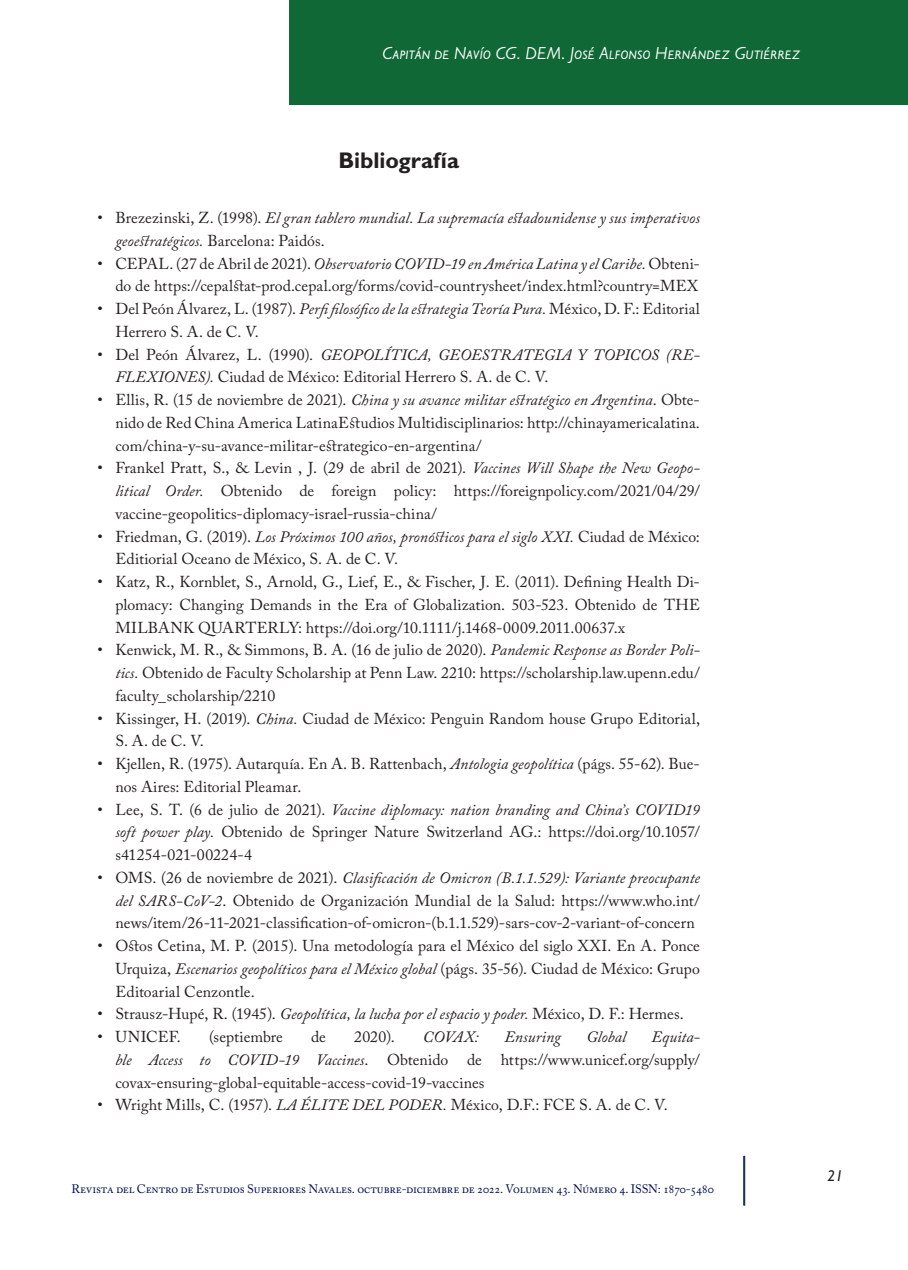
<style>
.page{position:relative;width:908px;height:1270px;background:#fff}
.page>*{position:absolute;margin:0;border:0;box-sizing:border-box;transform-origin:0 0}
._03_Subtítulos{font:700 22.75px "Gill Sans";letter-spacing:-.005em;color:#231f20}
.t1{font:italic 17.5px "Gill Sans";letter-spacing:.02em;color:#fff}
.t2{font:15.75px/22.8px "Adobe Caslon Pro";letter-spacing:.005em;color:#231f20;text-align:justify}
.t3{font:italic 15.75px/22.8px "Adobe Caslon Pro";letter-spacing:.005em;color:#231f20}
.t4{font:italic 500 15.75px "Gill Sans";color:#231f20}
.t5{font:12.25px "Adobe Caslon Pro";letter-spacing:-.015em;color:#030e4f}
.s1{font-style:normal}
.s2{font-style:italic}
.s3{font-family:"Aller";font-weight:400;font-style:normal;color:#fff}
</style>
<div class="page">
<hr style="left:743px;top:1156px;width:2px;height:49px;background:#183463">
<div style="left:290px;top:0;width:618px;height:104px;background:#106836"></div>
<p class="t1" style="left:382px;top:43px;width:420px">Capitán de Navío CG. DEM. José Alfonso Hernández Gutiérrez</p>
<p class="_03_Subtítulos" style="left:338px;top:147px;width:122px">Bibliografía</p>
<p class="t3" style="left:115px;top:206px;width:586px;text-indent:-18px"><span class="s1">• Brezezinski, Z. (1998).</span> El gran tablero mundial. La supremacía estadounidense y sus imperativos geoestratégicos. <span class="s1">Barcelona: Paidós.</span></p>
<p class="t2" style="left:98px;top:252px;width:604px;text-align:right">• CEPAL. (27 de Abril de 2021). <span class="s2">Observatorio COVID-19 en América Latina y el Caribe.</span> Obteni&shy;do de https://cepalstat-prod.cepal.org/forms/covid-countrysheet/index.html?country=MEX</p>
<p class="t2" style="left:115px;top:297px;width:586px;text-indent:-18px">• Del Peón Álvarez, L. (1987). <span class="s2">Perfifilosófico de la estrategia Teoría Pura.</span> México, D. F.: Editorial<br>Herrero S. A. de C. V.</p>
<p class="t2" style="left:115px;top:343px;width:586px;text-indent:-18px">• Del Peón Álvarez, L. (1990). <span class="s2">GEOPOLÍTICA, GEOESTRATEGIA Y TOPICOS (RE-<br>FLEXIONES).</span> Ciudad de México: Editorial Herrero S. A. de C. V.</p>
<p class="t2" style="left:115px;top:388px;width:586px;text-indent:-18px">• Ellis, R. (15 de noviembre de 2021). <span class="s2">China y su avance militar estratégico en Argentina</span>. Obte&shy;nido de Red China America LatinaEstudios Multidisciplinarios: http://chinayamericalatina. com/china-y-su-avance-militar-estrategico-en-argentina/</p>
<p class="t2" style="left:115px;top:457px;width:586px;text-indent:-18px">• Frankel Pratt, S., &amp; Levin , J. (29 de abril de 2021). <span class="s2">Vaccines Will Shape the New Geopo&shy;litical Order.</span> Obtenido de foreign policy: https://foreignpolicy.com/2021/04/29/ vaccine-geopolitics-diplomacy-israel-russia-china/</p>
<p class="t2" style="left:115px;top:525px;width:586px;text-indent:-18px">• Friedman, G. (2019). <span class="s2">Los Próximos 100 años, pronósticos para el siglo XXI.</span> Ciudad de México:<br>Editiorial Oceano de México, S. A. de C. V.</p>
<p class="t2" style="left:115px;top:570px;width:586px;text-indent:-18px">• Katz, R., Kornblet, S., Arnold, G., Lief, E., &amp; Fischer, J. E. (2011). Defining Health Di&shy;plomacy: Changing Demands in the Era of Globalization. 503-523. Obtenido de THE MILBANK QUARTERLY: https://doi.org/10.1111/j.1468-0009.2011.00637.x</p>
<p class="t2" style="left:115px;top:639px;width:586px;text-indent:-18px">• Kenwick, M. R., &amp; Simmons, B. A. (16 de julio de 2020). <span class="s2">Pandemic Response as Border Poli&shy;tics.</span> Obtenido de Faculty Scholarship at Penn Law. 2210: https://scholarship.law.upenn.edu/ faculty_scholarship/2210</p>
<p class="t2" style="left:115px;top:707px;width:586px;text-indent:-18px">• Kissinger, H. (2019). <span class="s2">China.</span> Ciudad de México: Penguin Random house Grupo Editorial,<br>S. A. de C. V.</p>
<p class="t2" style="left:115px;top:752px;width:586px;text-indent:-18px">• Kjellen, R. (1975). Autarquía. En A. B. Rattenbach, <span class="s2">Antologia geopolítica</span> (págs. 55-62). Bue&shy;nos Aires: Editorial Pleamar.</p>
<p class="t2" style="left:115px;top:798px;width:586px;text-indent:-18px">• Lee, S. T. (6 de julio de 2021). <span class="s2">Vaccine diplomacy: nation branding and China’s COVID19 soft power play.</span> Obtenido de Springer Nature Switzerland AG.: https://doi.org/10.1057/ s41254-021-00224-4</p>
<p class="t2" style="left:115px;top:866px;width:586px;text-indent:-18px">• OMS. (26 de noviembre de 2021). <span class="s2">Clasificación de Omicron (B.1.1.529): Variante preocupante del SARS-CoV-2</span>. Obtenido de Organización Mundial de la Salud: https://www.who.int/ news/item/26-11-2021-classification-of-omicron-(b.1.1.529)-sars-cov-2-variant-of-concern</p>
<p class="t2" style="left:115px;top:934px;width:586px;text-indent:-18px">• Ostos Cetina, M. P. (2015). Una metodología para el México del siglo XXI. En A. Ponce Urquiza, <span class="s2">Escenarios geopolíticos para el México global</span> (págs. 35-56). Ciudad de México: Grupo Editoarial Cenzontle.</p>
<p class="t2" style="left:98px;top:1003px;width:588px">• Strausz-Hupé, R. (1945). <span class="s2">Geopolítica, la lucha por el espacio y poder.</span> México, D. F.: Hermes.</p>
<p class="t2" style="left:98px;top:1025px;width:85px">• UNICEF.</p>
<p class="t2" style="left:209px;top:1025px;width:75px">(septiembre</p>
<p class="t2" style="left:311px;top:1025px;width:16px">de</p>
<p class="t2" style="left:354px;top:1025px;width:42px">2020).</p>
<p class="t3" style="left:423px;top:1025px;width:57px">COVAX:</p>
<p class="t3" style="left:504px;top:1025px;width:58px">Ensuring</p>
<p class="t3" style="left:586px;top:1025px;width:41px">Global</p>
<p class="t2" style="left:115px;top:1025px;width:586px;text-indent:536px"><span class="s2">Equita&shy;ble Access to COVID-19 Vaccines</span>. Obtenido de https://www.unicef.org/supply/ covax-ensuring-global-equitable-access-covid-19-vaccines</p>
<p class="t2" style="left:98px;top:1094px;width:572px">• Wright Mills, C. (1957). <span class="s2">LA ÉLITE DEL PODER.</span> México, D.F.: FCE S. A. de C. V.</p>
<p class="t5" style="left:72px;top:1182px;width:644px">Revista del Centro de Estudios Superiores Navales. octubre-diciembre de 2022. Volumen 43. Número 4. ISSN: 1870-5480</p>
<p class="t4" style="left:825px;top:1166px;width:20px"><span class="s3">2</span>2 1</p>
</div>
